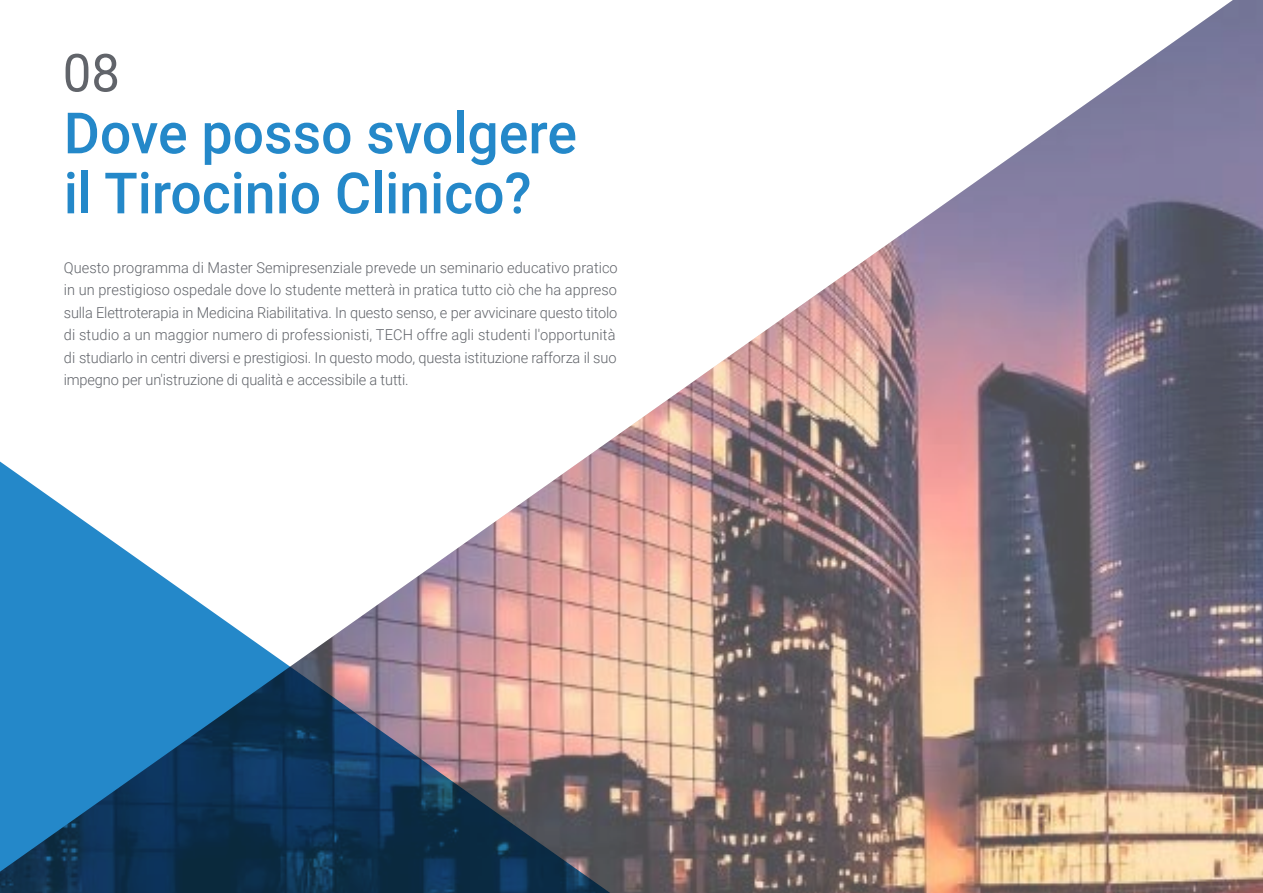
<style>
.page{position:relative;width:1263px;height:893px;background:#fff}
.page>*{position:absolute;margin:0;border:0;box-sizing:border-box;transform-origin:0 0}
.t1{font:500 57px/60px "Roboto";color:#2488c9}
.t2{font:52.5px "Roboto";color:#61646a}
.t3{font:300 15px/22.5px "Roboto";letter-spacing:-.005em;color:#61646a}
</style>
<div class="page">
<img style="left:602px;top:0;width:661px;height:893px">
<svg style="left:0;top:446px;width:640px;height:447px"></svg>
<h2 class="t2" style="left:63px;top:36px;width:59px">08</h2>
<h1 class="t1" style="left:64px;top:101px;width:515px">Dove posso svolgere il Tirocinio Clinico?</h1>
<p class="t3" style="left:64px;top:255px;width:555px">Questo programma di Master Semipresenziale prevede un seminario educativo pratico in un prestigioso ospedale dove lo studente metterà in pratica tutto ciò che ha appreso sulla Elettroterapia in Medicina Riabilitativa. In questo senso, e per avvicinare questo titolo di studio a un maggior numero di professionisti, TECH offre agli studenti l'opportunità di studiarlo in centri diversi e prestigiosi. In questo modo, questa istituzione rafforza il suo impegno per un'istruzione di qualità e accessibile a tutti.</p>
</div>
